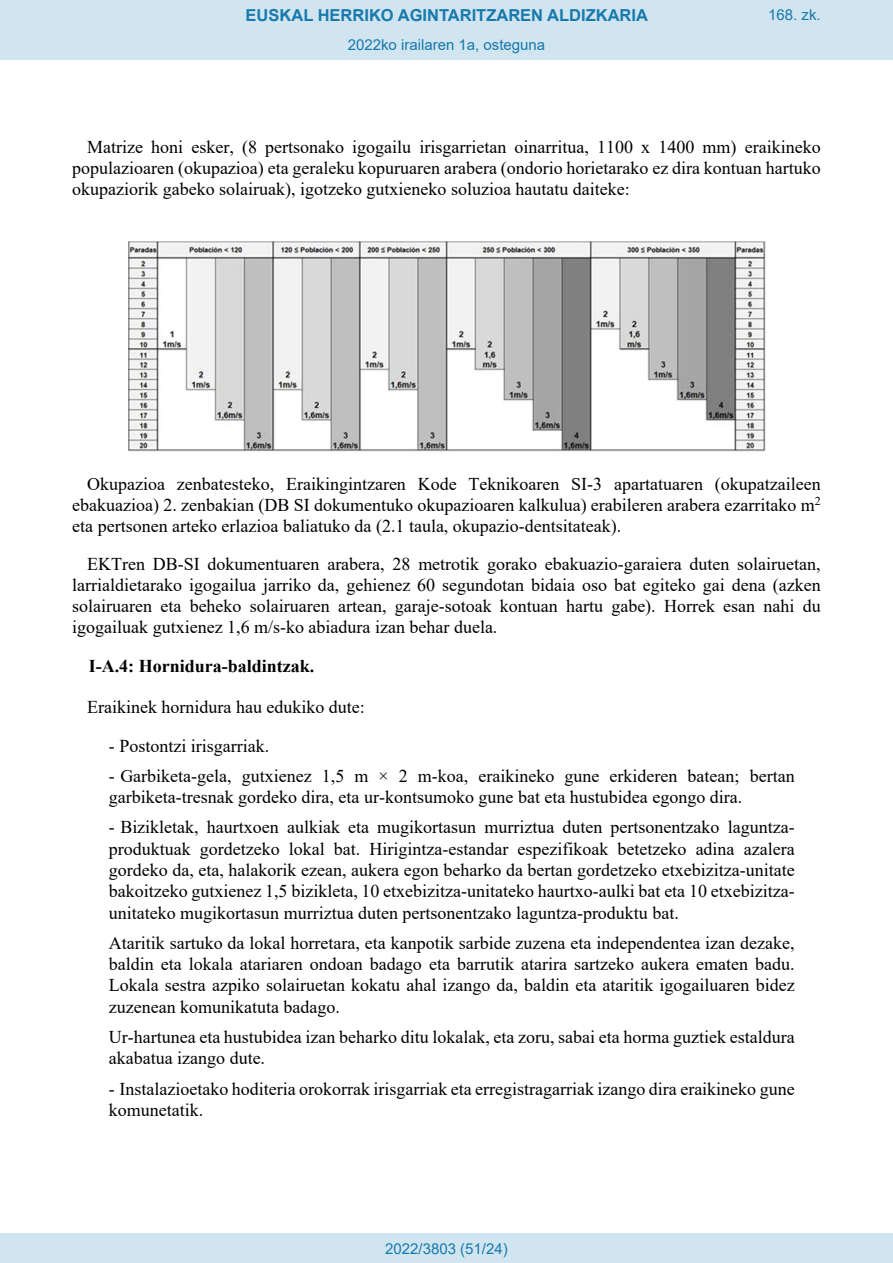
<style>
.page{position:relative;width:893px;height:1263px;background:#fff}
.page>*{position:absolute;margin:0;border:0;box-sizing:border-box;transform-origin:0 0}
.t1{font:18px/21.3px "Times New Roman";color:#000;text-align:justify}
.t2{font:700 18px "Times New Roman";color:#000}
.t3{font:700 16.5px "Arial";color:#1879ad}
.Paginacion_Centro{font:15px "Arial";color:#1879ad}
</style>
<div class="page">
<img style="left:129px;top:242px;width:637px;height:210px">
<div style="left:0;top:0;width:893px;height:60px;background:#d0e5f0"></div>
<div style="left:0;top:1233px;width:893px;height:30px;background:#d0e5f0"></div>
<p class="t3" style="left:246px;top:3px;width:404px">EUSKAL HERRIKO AGINTARITZAREN ALDIZKARIA</p>
<p class="Paginacion_Centro" style="left:768px;top:5px;width:54px">168. zk.</p>
<p class="Paginacion_Centro" style="left:348px;top:35px;width:199px">2022ko irailaren 1a, osteguna</p>
<p class="t1" style="left:72px;top:136px;width:750px;line-height:20.9px;text-indent:15px">Matrize honi esker, (8 pertsonako igogailu irisgarrietan oinarritua, 1100 x 1400 mm) eraikineko populazioaren (okupazioa) eta geraleku kopuruaren arabera (ondorio horietarako ez dira kontuan hartuko okupaziorik gabeko solairuak), igotzeko gutxieneko soluzioa hautatu daiteke:</p>
<p class="t1" style="left:72px;top:473px;width:750px;line-height:20.9px;text-indent:15px">Okupazioa zenbatesteko, Eraikingintzaren Kode Teknikoaren SI-3 apartatuaren (okupatzaileen ebakuazioa) 2. zenbakian (DB SI dokumentuko okupazioaren kalkulua) erabileren arabera ezarritako m<sup>2 </sup>eta pertsonen arteko erlazioa baliatuko da (2.1 taula, okupazio-dentsitateak).</p>
<p class="t1" style="left:72px;top:553px;width:750px;line-height:20.9px;text-indent:15px">EKTren DB-SI dokumentuaren arabera, 28 metrotik gorako ebakuazio-garaiera duten solairuetan, larrialdietarako igogailua jarriko da, gehienez 60 segundotan bidaia oso bat egiteko gai dena (azken solairuaren eta beheko solairuaren artean, garaje-sotoak kontuan hartu gabe). Horrek esan nahi du igogailuak gutxienez 1,6 m/s-ko abiadura izan behar duela.</p>
<p class="t2" style="left:89px;top:653px;width:227px">I-A.4: Hornidura-baldintzak.</p>
<p class="t1" style="left:87px;top:696px;width:279px">Eraikinek hornidura hau edukiko dute:</p>
<p class="t1" style="left:109px;top:735px;width:162px">- Postontzi irisgarriak.</p>
<p class="t1" style="left:109px;top:764px;width:687px">- Garbiketa-gela, gutxienez 1,5 m × 2 m-koa, eraikineko gune erkideren batean; bertan garbiketa-tresnak gordeko dira, eta ur-kontsumoko gune bat eta hustubidea egongo dira.</p>
<p class="t1" style="left:109px;top:816px;width:687px">- Bizikletak, haurtxoen aulkiak eta mugikortasun murriztua duten pertsonentzako laguntza&shy;produktuak gordetzeko lokal bat. Hirigintza-estandar espezifikoak betetzeko adina azalera gordeko da, eta, halakorik ezean, aukera egon beharko da bertan gordetzeko etxebizitza-unitate bakoitzeko gutxienez 1,5 bizikleta, 10 etxebizitza-unitateko haurtxo-aulki bat eta 10 etxebizitza&shy;unitateko mugikortasun murriztua duten pertsonentzako laguntza-produktu bat.</p>
<p class="t1" style="left:109px;top:931px;width:687px">Ataritik sartuko da lokal horretara, eta kanpotik sarbide zuzena eta independentea izan dezake, baldin eta lokala atariaren ondoan badago eta barrutik atarira sartzeko aukera ematen badu.<br>Lokala sestra azpiko solairuetan kokatu ahal izango da, baldin eta ataritik igogailuaren bidez zuzenean komunikatuta badago.</p>
<p class="t1" style="left:109px;top:1026px;width:687px">Ur-hartunea eta hustubidea izan beharko ditu lokalak, eta zoru, sabai eta horma guztiek estaldura akabatua izango dute.</p>
<p class="t1" style="left:109px;top:1077px;width:687px">- Instalazioetako hoditeria orokorrak irisgarriak eta erregistragarriak izango dira eraikineko gune komunetatik.</p>
<p class="Paginacion_Centro" style="left:385px;top:1238px;width:124px">2022/3803 (51/24)</p>
</div>
